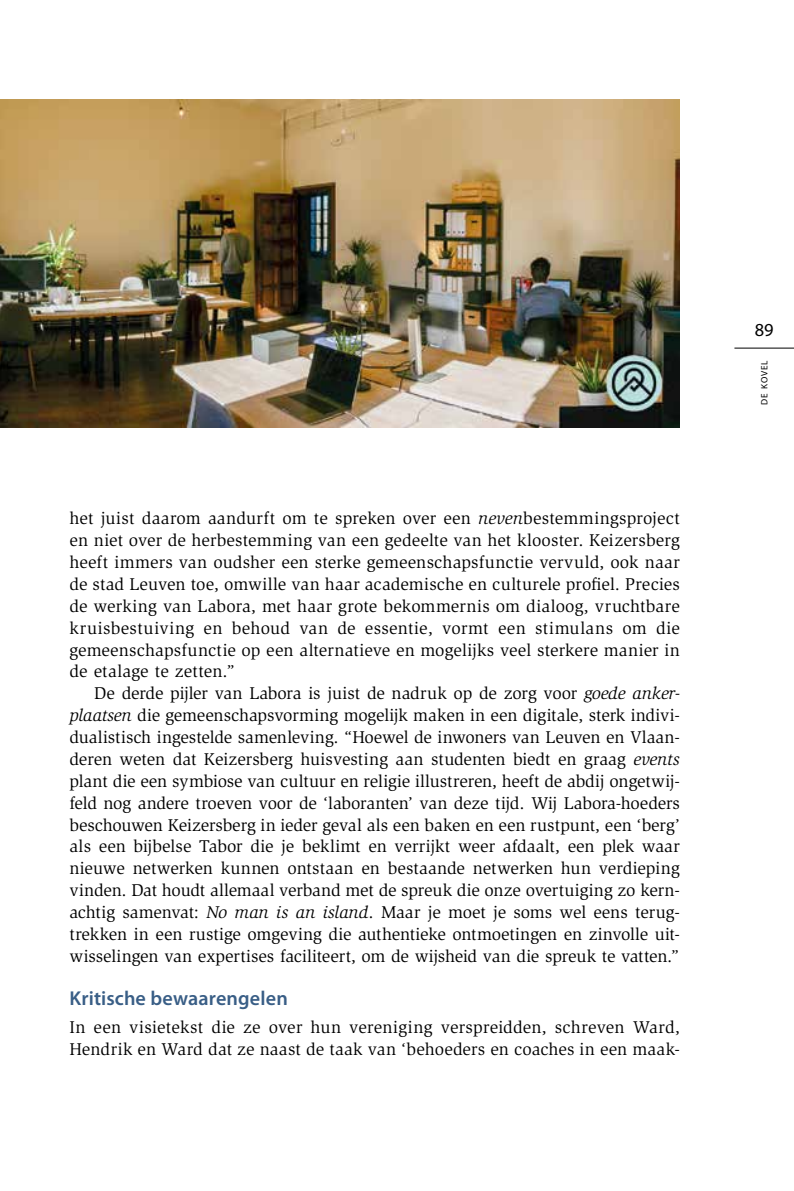
<style>
.page{position:relative;width:794px;height:1191px;background:#fff}
.page>*{position:absolute;margin:0;border:0;box-sizing:border-box;transform-origin:0 0}
.t1{font:600 20.12px "Myriad Pro";letter-spacing:.005em;color:#395e86}
.t2{font:18.38px "Myriad Pro";color:#000}
.t3{font:17.5px/21.9px "Slimbach Std";letter-spacing:.01em;color:#000;text-align:justify}
.t4{font:9.1px "Myriad Pro";letter-spacing:.085em;color:#000}
.s1{font-style:italic}
</style>
<div class="page">
<hr style="left:734px;top:348px;width:60px;height:1px;background:#000">
<img style="left:0;top:99px;width:680px;height:328px">
<p class="t3" style="left:69px;top:507px;width:612px">het juist daarom aandurft om te spreken over een <span class="s1">neven</span>bestemmingsproject en niet over de herbestemming van een gedeelte van het klooster. Keizersberg heeft immers van oudsher een sterke gemeenschapsfunctie vervuld, ook naar de stad Leuven toe, omwille van haar academische en culturele profiel. Precies de werking van Labora, met haar grote bekommernis om dialoog, vruchtbare kruisbestuiving en behoud van de essentie, vormt een stimulans om die gemeenschapsfunctie op een alternatieve en mogelijks veel sterkere manier in de etalage te zetten.”</p>
<p class="t3" style="left:69px;top:682px;width:612px;text-indent:25px">De derde pijler van Labora is juist de nadruk op de zorg voor <span class="s1">goede anker&shy;plaatsen</span> die gemeenschapsvorming mogelijk maken in een digitale, sterk indivi&shy;dualistisch ingestelde samenleving. “Hoewel de inwoners van Leuven en Vlaan&shy;deren weten dat Keizersberg huisvesting aan studenten biedt en graag <span class="s1">events </span>plant die een symbiose van cultuur en religie illustreren, heeft de abdij ongetwij&shy;feld nog andere troeven voor de ‘laboranten’ van deze tijd. Wij Labora-hoeders beschouwen Keizersberg in ieder geval als een baken en een rustpunt, een ‘berg’ als een bijbelse Tabor die je beklimt en verrijkt weer afdaalt, een plek waar nieuwe netwerken kunnen ontstaan en bestaande netwerken hun verdieping vinden. Dat houdt allemaal verband met de spreuk die onze overtuiging zo kern&shy;achtig samenvat: <span class="s1">No man is an island</span>. Maar je moet je soms wel eens terug&shy;trekken in een rustige omgeving die authentieke ontmoetingen en zinvolle uit&shy;wisselingen van expertises faciliteert, om de wijsheid van die spreuk te vatten.”</p>
<p class="t1" style="left:69px;top:987px;width:220px">Kritische bewaarengelen</p>
<p class="t3" style="left:69px;top:1016px;width:612px">In een visietekst die ze over hun vereniging verspreidden, schreven Ward,<br>Hendrik en Ward dat ze naast de taak van ‘behoeders en coaches in een maak-</p>
<p class="t2" style="left:755px;top:320px;width:20px">89</p>
<p class="t4" style="left:759px;top:405px;width:46px;rotate:-90deg">de kovel</p>
</div>
